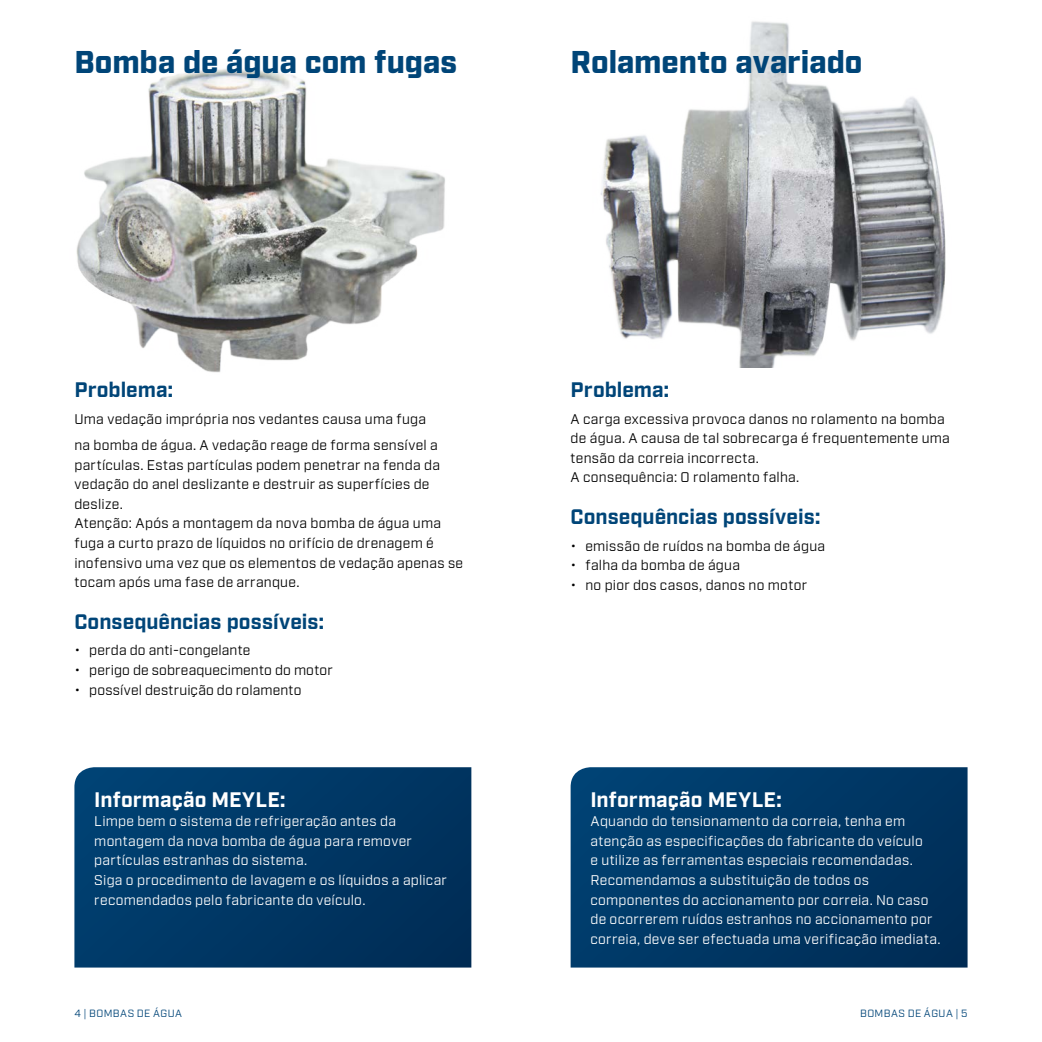
<style>
.page{position:relative;width:1042px;height:1042px;background:#fff}
.page>*{position:absolute;margin:0;border:0;box-sizing:border-box;transform-origin:0 0}
.t1{font:900 31.5px "Industry";color:#004578}
.t2{font:700 21px "Industry";color:#004578}
.t3{font:700 21px "Industry";letter-spacing:.005em;color:#fff}
.t4{font:14px/19.6px "Industry";letter-spacing:.02em;color:#000}
.t5{font:14px/19.6px "Industry";letter-spacing:.02em;color:#fff}
.t6{font:10.5px "Industry";letter-spacing:.05em;color:#004578}
</style>
<div class="page">
<img style="left:601px;top:21px;width:345px;height:346px">
<img style="left:76px;top:69px;width:369px;height:304px">
<svg style="left:74px;top:767px;width:397px;height:200px;background:#003865"></svg>
<svg style="left:570px;top:767px;width:397px;height:200px;background:#003865"></svg>
<h1 class="t1" style="left:74px;top:43px;width:384px">Bomba de água com fugas</h1>
<h1 class="t1" style="left:570px;top:43px;width:293px">Rolamento avariado</h1>
<h2 class="t2" style="left:74px;top:377px;width:100px">Problema:</h2>
<p class="t4" style="left:74px;top:406px;width:365px;line-height:26.2px">Uma vedação imprópria nos vedantes causa uma fuga na bomba de água. A vedação reage de forma sensível a</p>
<p class="t4" style="left:74px;top:455px;width:390px">partículas. Estas partículas podem penetrar na fenda da vedação do anel deslizante e destruir as superfícies de deslize.<br>Atenção: Após a montagem da nova bomba de água uma fuga a curto prazo de líquidos no orifício de drenagem é inofensivo uma vez que os elementos de vedação apenas se tocam após uma fase de arranque.</p>
<h2 class="t2" style="left:74px;top:609px;width:251px">Consequências possíveis:</h2>
<p class="t4" style="left:74px;top:641px;width:177px">• perda do anti-congelante</p>
<p class="t4" style="left:74px;top:661px;width:260px">• perigo de sobreaquecimento do motor</p>
<p class="t4" style="left:74px;top:680px;width:228px">• possível destruição do rolamento</p>
<h2 class="t3" style="left:94px;top:786px;width:193px">Informação MEYLE:</h2>
<p class="t5" style="left:94px;top:812px;width:354px">Limpe bem o sistema de refrigeração antes da montagem da nova bomba de água para remover partículas estranhas do sistema.<br>Siga o procedimento de lavagem e os líquidos a aplicar recomendados pelo fabricante do veículo.</p>
<p class="t6" style="left:74px;top:1007px;width:109px">4 | BOMBAS DE ÁGUA</p>
<h2 class="t2" style="left:570px;top:377px;width:100px">Problema:</h2>
<p class="t4" style="left:570px;top:409px;width:381px">A carga excessiva provoca danos no rolamento na bomba de água. A causa de tal sobrecarga é frequentemente uma tensão da correia incorrecta.<br>A consequência: O rolamento falha.</p>
<h2 class="t2" style="left:570px;top:504px;width:251px">Consequências possíveis:</h2>
<p class="t4" style="left:570px;top:536px;width:256px">• emissão de ruídos na bomba de água</p>
<p class="t4" style="left:570px;top:556px;width:171px">• falha da bomba de água</p>
<p class="t4" style="left:570px;top:575px;width:238px">• no pior dos casos, danos no motor</p>
<h2 class="t3" style="left:590px;top:786px;width:193px">Informação MEYLE:</h2>
<p class="t5" style="left:590px;top:812px;width:352px">Aquando do tensionamento da correia, tenha em atenção as especificações do fabricante do veículo<br>e utilize as ferramentas especiais recomendadas.<br>Recomendamos a substituição de todos os componentes do accionamento por correia. No caso de ocorrerem ruídos estranhos no accionamento por correia, deve ser efectuada uma verificação imediata.</p>
<p class="t6" style="left:860px;top:1007px;width:109px">BOMBAS DE ÁGUA | 5</p>
</div>
